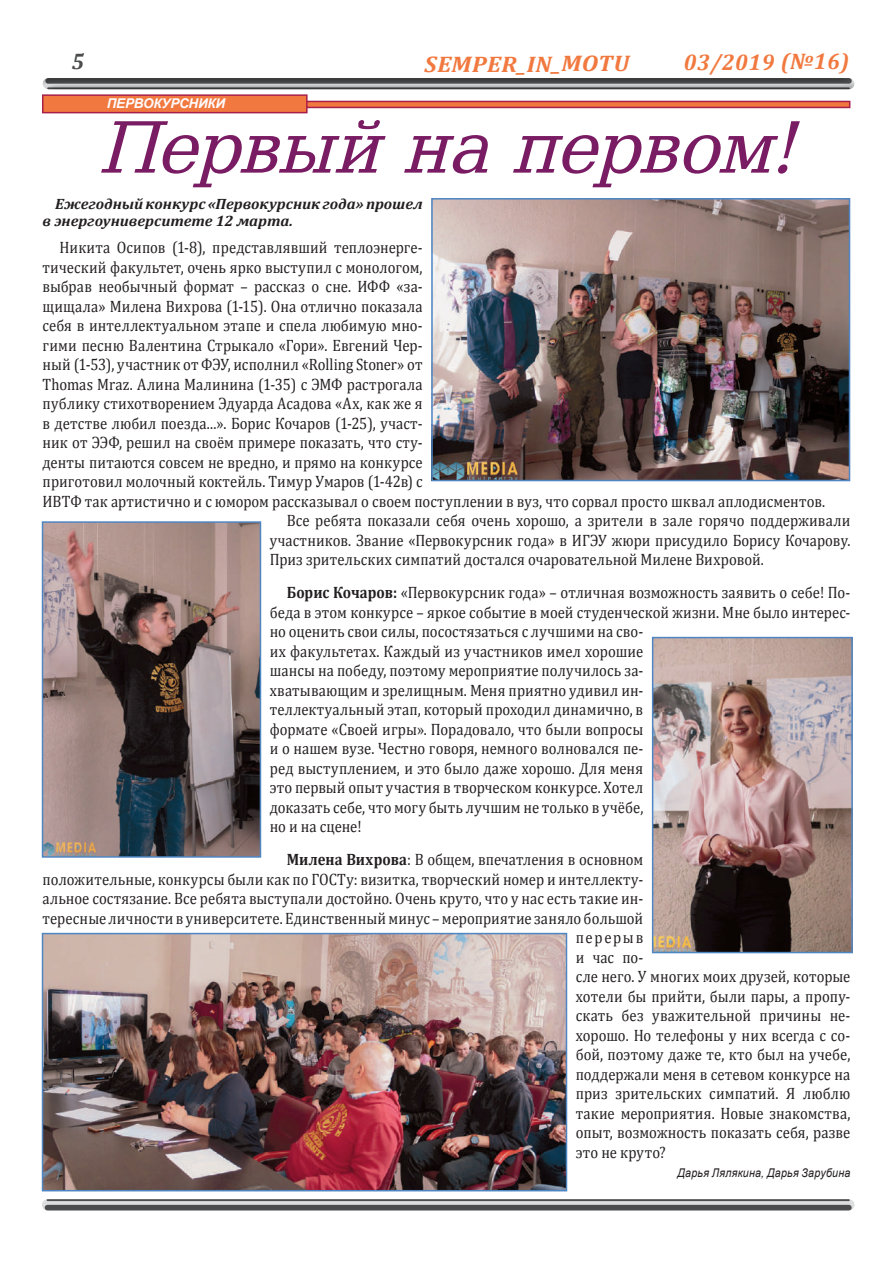
<style>
.page{position:relative;width:893px;height:1263px;background:#fff}
.page>*{position:absolute;margin:0;border:0;box-sizing:border-box;transform-origin:0 0}
.t1{font:italic 70.5px "DejaVu Serif Condensed";color:#7a1c63;scale:1.1 1}
.t2{font:italic 700 22.5px "Cambria";color:#f1793f;scale:1.09 1}
.t3{font:italic 700 22.5px "Cambria";color:#f1793f}
.t4{font:16.5px/19.5px "Cambria";letter-spacing:.005em;color:#231f20;scale:.89 1}
.t5{font:16.5px "Cambria";letter-spacing:.11em;color:#231f20;scale:.89 1}
.t6{font:italic 700 15px/17px "Cambria";color:#231f20;scale:1.04 1}
.t7{font:italic 700 13.5px "Arial";letter-spacing:-.02em;color:#fefbfc}
.t8{font:italic 12px "Arial";letter-spacing:.02em;color:#231f20;scale:.89 1}
.s1{font-weight:700}
</style>
<div class="page">
<svg style="left:47px;top:1201px;width:802px;height:4px;background:#d2d3d5"></svg>
<hr style="left:47px;top:1199px;width:802px;height:2px;background:#4b4c4d">
<div style="left:47px;top:1205px;width:802px;height:5px;background:#4b4c4d"></div>
<div style="left:0;top:33px;width:893px;height:102px;background:#231f20;opacity:.5"></div>
<svg style="left:308px;top:101px;width:542px;height:7px;background:#d65842"></svg>
<div style="left:42px;top:94px;width:266px;height:19px;background:#f1793f;border:2px solid #a81f4a"></div>
<img style="left:45px;top:524px;width:213px;height:331px">
<div style="left:42px;top:521px;width:219px;height:337px;border:2px solid #4e86c4"></div>
<img style="left:655px;top:640px;width:195px;height:310px">
<div style="left:652px;top:637px;width:201px;height:316px;border:2px solid #4e86c4"></div>
<img style="left:45px;top:936px;width:519px;height:252px">
<div style="left:42px;top:933px;width:525px;height:258px;border:2px solid #4e86c4"></div>
<img style="left:434px;top:201px;width:413px;height:277px">
<div style="left:431px;top:198px;width:419px;height:283px;border:2px solid #4e86c4"></div>
<svg style="left:72px;top:53px;width:12px;height:16px"></svg>
<p class="t7" style="left:107px;top:94px;width:120px">ПЕРВОКУРСНИКИ</p>
<h2 class="t2" style="left:424px;top:50px;width:189px;rotate:-1deg">SEMPER_IN_MOTU</h2>
<h2 class="t3" style="left:684px;top:47px;width:167px;rotate:-1deg">03/2019 (№16)</h2>
<h1 class="t1" style="left:97px;top:94px;width:661px">Первыйнапервом!</h1>
<p class="t6" style="left:43px;top:195px;width:367px;text-indent:13px">Ежегодный конкурс «Первокурсник года» прошел в энергоуниверситете 12 марта.</p>
<p class="t4" style="left:60px;top:238px;width:410px">Никита Осипов (1-8), представлявший теплоэнерге-</p>
<p class="t4" style="left:43px;top:257px;width:429px">тический факультет, очень ярко выступил с монологом,</p>
<p class="t4" style="left:43px;top:277px;width:429px">выбрав необычный формат – рассказ о сне. ИФФ «за-</p>
<p class="t4" style="left:43px;top:296px;width:429px">щищала» Милена Вихрова (1-15). Она отлично показала</p>
<p class="t4" style="left:43px;top:316px;width:429px">себя в интеллектуальном этапе и спела любимую мно-</p>
<p class="t4" style="left:43px;top:335px;width:429px">гими песню Валентина Стрыкало «Гори». Евгений Чер-</p>
<p class="t4" style="left:43px;top:355px;width:429px">ный (1-53), участник от ФЭУ, исполнил «Rolling Stoner» от</p>
<p class="t4" style="left:43px;top:374px;width:429px">Thomas Mraz. Алина Малинина (1-35) с ЭМФ растрогала</p>
<p class="t4" style="left:43px;top:394px;width:429px">публику стихотворением Эдуарда Асадова «Ах, как же я</p>
<p class="t4" style="left:43px;top:413px;width:429px">в детстве любил поезда...». Борис Кочаров (1-25), участ-</p>
<p class="t4" style="left:43px;top:433px;width:429px">ник от ЭЭФ, решил на своём примере показать, что сту-</p>
<p class="t4" style="left:43px;top:452px;width:429px">денты питаются совсем не вредно, и прямо на конкурсе</p>
<p class="t4" style="left:43px;top:472px;width:429px">приготовил молочный коктейль. Тимур Умаров (1-42в) с</p>
<p class="t4" style="left:43px;top:491px;width:881px">ИВТФ так артистично и с юмором рассказывал о своем поступлении в вуз, что сорвал просто шквал аплодисментов.</p>
<p class="t4" style="left:287px;top:511px;width:635px">Все ребята показали себя очень хорошо, а зрители в зале горячо поддерживали</p>
<p class="t4" style="left:270px;top:530px;width:654px">участников. Звание «Первокурсник года» в ИГЭУ жюри присудило Борису Кочарову.</p>
<p class="t4" style="left:270px;top:550px;width:557px">Приз зрительских симпатий достался очаровательной Милене Вихровой.</p>
<p class="t4" style="left:270px;top:583px;width:654px;text-indent:17px"><span class="s1">Борис Кочаров:</span> «Первокурсник года» – отличная возможность заявить о себе! По&shy;беда в этом конкурсе – яркое событие в моей студенческой жизни. Мне было интерес&shy;но оценить свои силы, посостязаться с лучшими на сво-<br>их факультетах. Каждый из участников имел хорошие<br>шансы на победу, поэтому мероприятие получилось за-<br>хватывающим и зрелищным. Меня приятно удивил ин-<br>теллектуальный этап, который проходил динамично, в<br>формате «Своей игры». Порадовало, что были вопросы<br>и о нашем вузе. Честно говоря, немного волновался пе-<br>ред выступлением, и это было даже хорошо. Для меня<br>это первый опыт участия в творческом конкурсе. Хотел<br>доказать себе, что могу быть лучшим не только в учёбе,<br>но и на сцене!</p>
<p class="t4" style="left:287px;top:850px;width:402px"><span class="s1">Милена Вихрова</span>: В общем, впечатления в основном</p>
<p class="t4" style="left:43px;top:869px;width:677px">положительные, конкурсы были как по ГОСТу: визитка, творческий номер и интеллекту-</p>
<p class="t4" style="left:43px;top:889px;width:677px">альное состязание. Все ребята выступали достойно. Очень круто, что у нас есть такие ин-</p>
<p class="t4" style="left:43px;top:908px;width:676px">тересные личности в университете. Единственный минус – мероприятие заняло большой</p>
<p class="t5" style="left:576px;top:928px;width:77px">перерыв</p>
<p class="t4" style="left:576px;top:947px;width:77px">и час по-</p>
<p class="t4" style="left:576px;top:967px;width:310px">сле него. У многих моих друзей, которые</p>
<p class="t4" style="left:576px;top:986px;width:310px">хотели бы прийти, были пары, а пропу-</p>
<p class="t4" style="left:576px;top:1006px;width:310px">скать без уважительной причины не-</p>
<p class="t4" style="left:576px;top:1025px;width:310px">хорошо. Но телефоны у них всегда с со-</p>
<p class="t4" style="left:576px;top:1045px;width:310px">бой, поэтому даже те, кто был на учебе,</p>
<p class="t4" style="left:576px;top:1064px;width:310px">поддержали меня в сетевом конкурсе на</p>
<p class="t4" style="left:576px;top:1084px;width:310px">приз зрительских симпатий. Я люблю</p>
<p class="t4" style="left:576px;top:1103px;width:310px">такие мероприятия. Новые знакомства,</p>
<p class="t4" style="left:576px;top:1123px;width:310px">опыт, возможность показать себя, разве</p>
<p class="t4" style="left:576px;top:1142px;width:103px">это не круто?</p>
<p class="t8" style="left:677px;top:1165px;width:196px">Дарья Лялякина, Дарья Зарубина</p>
</div>
